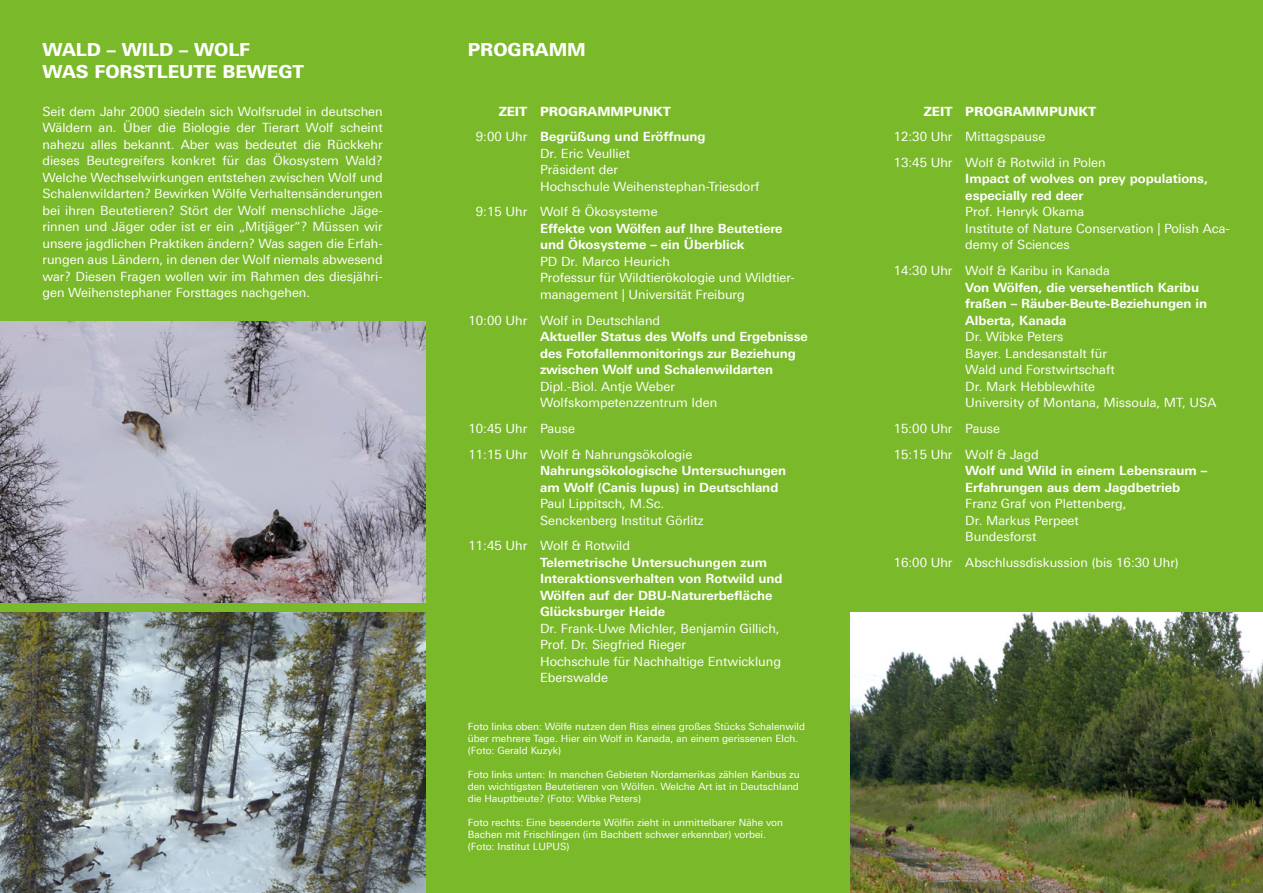
<style>
.page{position:relative;width:1263px;height:893px;background:#fff}
.page>*{position:absolute;margin:0;border:0;box-sizing:border-box;transform-origin:0 0}
.seitenueberschrift{font:800 18px "Linotype Univers 730";color:#fff}
.body{font:12.75px/16.5px "Linotype Univers W02";color:#fff;text-align:justify}
.tabelle_body{font:12.75px/16.5px "Linotype Univers W02";color:#fff}
.tabelle_untertitel{font:700 12.75px/16.5px "Linotype Univers W02";color:#fff}
.tabelle_titel{font:800 12.75px "Linotype Univers 730";color:#fff}
.t1{font:10.05px/12px "Linotype Univers W02";color:#fff}
</style>
<div class="page">
<div style="left:838px;top:0;width:425px;height:893px;background:#7ab929"></div>
<div style="left:412px;top:0;width:451px;height:893px;background:#7ab929"></div>
<div style="left:0;top:0;width:442px;height:893px;background:#7ab929"></div>
<img style="left:0;top:613px;width:425px;height:280px">
<img style="left:0;top:322px;width:425px;height:280px">
<img style="left:850px;top:613px;width:413px;height:280px">
<h2 class="seitenueberschrift" style="left:43px;top:38px;width:209px">WALD – WILD – WOLF</h2>
<h2 class="seitenueberschrift" style="left:43px;top:61px;width:263px">WAS FORSTLEUTE BEWEGT</h2>
<p class="body" style="left:43px;top:103px;width:342px">Seit dem Jahr 2000 siedeln sich Wolfsrudel in deutschen Wäldern an. Über die Biologie der Tierart Wolf scheint nahezu alles bekannt. Aber was bedeutet die Rückkehr dieses Beutegreifers konkret für das Ökosystem Wald?<br>Welche Wechselwirkungen entstehen zwischen Wolf und Schalenwildarten? Bewirken Wölfe Verhaltensänderungen bei ihren Beutetieren? Stört der Wolf menschliche Jäge&shy;rinnen und Jäger oder ist er ein „Mitjäger“? Müssen wir unsere jagdlichen Praktiken ändern? Was sagen die Erfah&shy;rungen aus Ländern, in denen der Wolf niemals abwesend war? Diesen Fragen wollen wir im Rahmen des diesjähri&shy;gen Weihenstephaner Forsttages nachgehen.</p>
<h2 class="seitenueberschrift" style="left:468px;top:38px;width:120px">PROGRAMM</h2>
<p class="tabelle_titel" style="left:499px;top:103px;width:30px">ZEIT</p>
<p class="tabelle_titel" style="left:540px;top:103px;width:132px">PROGRAMMPUNKT</p>
<p class="body" style="left:476px;top:128px;width:53px">9:00 Uhr</p>
<p class="tabelle_untertitel" style="left:540px;top:128px;width:167px">Begrüßung und Eröffnung</p>
<p class="tabelle_body" style="left:540px;top:145px;width:92px">Dr. Eric Veulliet</p>
<p class="tabelle_body" style="left:540px;top:161px;width:221px">Präsident der<br>Hochschule Weihenstephan-Triesdorf</p>
<p class="body" style="left:476px;top:204px;width:53px">9:15 Uhr</p>
<p class="body" style="left:540px;top:204px;width:119px">Wolf &amp; Ökosysteme</p>
<p class="tabelle_untertitel" style="left:540px;top:220px;width:244px">Effekte von Wölfen auf Ihre Beutetiere und Ökosysteme – ein Überblick</p>
<p class="tabelle_body" style="left:540px;top:253px;width:256px">PD Dr. Marco Heurich<br>Professur für Wildtierökologie und Wildtier&shy;management | Universität Freiburg</p>
<p class="body" style="left:468px;top:312px;width:60px">10:00 Uhr</p>
<p class="body" style="left:540px;top:312px;width:122px">Wolf in Deutschland</p>
<p class="tabelle_untertitel" style="left:540px;top:328px;width:269px">Aktueller Status des Wolfs und Ergebnisse des Fotofallenmonitorings zur Beziehung zwischen Wolf und Schalenwildarten</p>
<p class="tabelle_body" style="left:540px;top:378px;width:179px">Dipl.-Biol. Antje Weber<br>Wolfskompetenzzentrum Iden</p>
<p class="body" style="left:468px;top:420px;width:60px">10:45 Uhr</p>
<p class="body" style="left:540px;top:420px;width:36px">Pause</p>
<p class="body" style="left:468px;top:446px;width:60px">11:15 Uhr</p>
<p class="body" style="left:540px;top:446px;width:154px">Wolf &amp; Nahrungsökologie</p>
<p class="tabelle_untertitel" style="left:540px;top:462px;width:248px">Nahrungsökologische Untersuchungen am Wolf (Canis lupus) in Deutschland</p>
<p class="tabelle_body" style="left:540px;top:495px;width:165px">Paul Lippitsch, M.Sc.<br>Senckenberg Institut Görlitz</p>
<p class="body" style="left:468px;top:538px;width:60px">11:45 Uhr</p>
<p class="body" style="left:540px;top:538px;width:91px">Wolf &amp; Rotwild</p>
<p class="tabelle_untertitel" style="left:540px;top:554px;width:244px">Telemetrische Untersuchungen zum Interaktionsverhalten von Rotwild und Wölfen auf der DBU-Naturerbefläche Glücksburger Heide</p>
<p class="tabelle_body" style="left:540px;top:620px;width:242px">Dr. Frank-Uwe Michler, Benjamin Gillich,<br>Prof. Dr. Siegfried Rieger<br>Hochschule für Nachhaltige Entwicklung<br>Eberswalde</p>
<p class="t1" style="left:468px;top:721px;width:339px">Foto links oben: Wölfe nutzen den Riss eines großes Stücks Schalenwild über mehrere Tage. Hier ein Wolf in Kanada, an einem gerissenen Elch. (Foto: Gerald Kuzyk)</p>
<p class="t1" style="left:468px;top:769px;width:333px;text-align:justify">Foto links unten: In manchen Gebieten Nordamerikas zählen Karibus zu den wichtigsten Beutetieren von Wölfen. Welche Art ist in Deutschland die Hauptbeute? (Foto: Wibke Peters)</p>
<p class="t1" style="left:468px;top:817px;width:317px">Foto rechts: Eine besenderte Wölfin zieht in unmittelbarer Nähe von<br>Bachen mit Frischlingen (im Bachbett schwer erkennbar) vorbei. (Foto: Institut LUPUS)</p>
<p class="tabelle_titel" style="left:924px;top:103px;width:30px">ZEIT</p>
<p class="tabelle_titel" style="left:965px;top:103px;width:132px">PROGRAMMPUNKT</p>
<p class="body" style="left:894px;top:128px;width:60px">12:30 Uhr</p>
<p class="tabelle_body" style="left:965px;top:128px;width:82px">Mittagspause</p>
<p class="body" style="left:894px;top:154px;width:60px">13:45 Uhr</p>
<p class="tabelle_body" style="left:965px;top:154px;width:142px">Wolf &amp; Rotwild in Polen</p>
<p class="tabelle_untertitel" style="left:965px;top:171px;width:244px">Impact of wolves on prey populations, especially red deer</p>
<p class="tabelle_body" style="left:965px;top:204px;width:120px">Prof. Henryk Okama</p>
<p class="tabelle_body" style="left:965px;top:220px;width:266px">Institute of Nature Conservation | Polish Aca&shy;demy of Sciences</p>
<p class="body" style="left:894px;top:262px;width:60px">14:30 Uhr</p>
<p class="tabelle_body" style="left:965px;top:262px;width:146px">Wolf &amp; Karibu in Kanada</p>
<p class="tabelle_untertitel" style="left:965px;top:279px;width:243px">Von Wölfen, die versehentlich Karibu fraßen – Räuber-Beute-Beziehungen in<br>Alberta, Kanada</p>
<p class="tabelle_body" style="left:965px;top:328px;width:100px">Dr. Wibke Peters</p>
<p class="tabelle_body" style="left:965px;top:345px;width:151px">Bayer. Landesanstalt für<br>Wald und Forstwirtschaft</p>
<p class="tabelle_body" style="left:965px;top:378px;width:253px">Dr. Mark Hebblewhite<br>University of Montana, Missoula, MT, USA</p>
<p class="body" style="left:894px;top:420px;width:60px">15:00 Uhr</p>
<p class="tabelle_body" style="left:965px;top:420px;width:36px">Pause</p>
<p class="body" style="left:894px;top:446px;width:60px">15:15 Uhr</p>
<p class="tabelle_body" style="left:965px;top:446px;width:75px">Wolf &amp; Jagd</p>
<p class="tabelle_untertitel" style="left:965px;top:462px;width:244px">Wolf und Wild in einem Lebensraum –<br>Erfahrungen aus dem Jagdbetrieb</p>
<p class="tabelle_body" style="left:965px;top:495px;width:163px">Franz Graf von Plettenberg,<br>Dr. Markus Perpeet</p>
<p class="tabelle_body" style="left:965px;top:528px;width:73px">Bundesforst</p>
<p class="body" style="left:894px;top:554px;width:60px">16:00 Uhr</p>
<p class="tabelle_body" style="left:965px;top:554px;width:215px">Abschlussdiskussion (bis 16:30 Uhr)</p>
</div>
